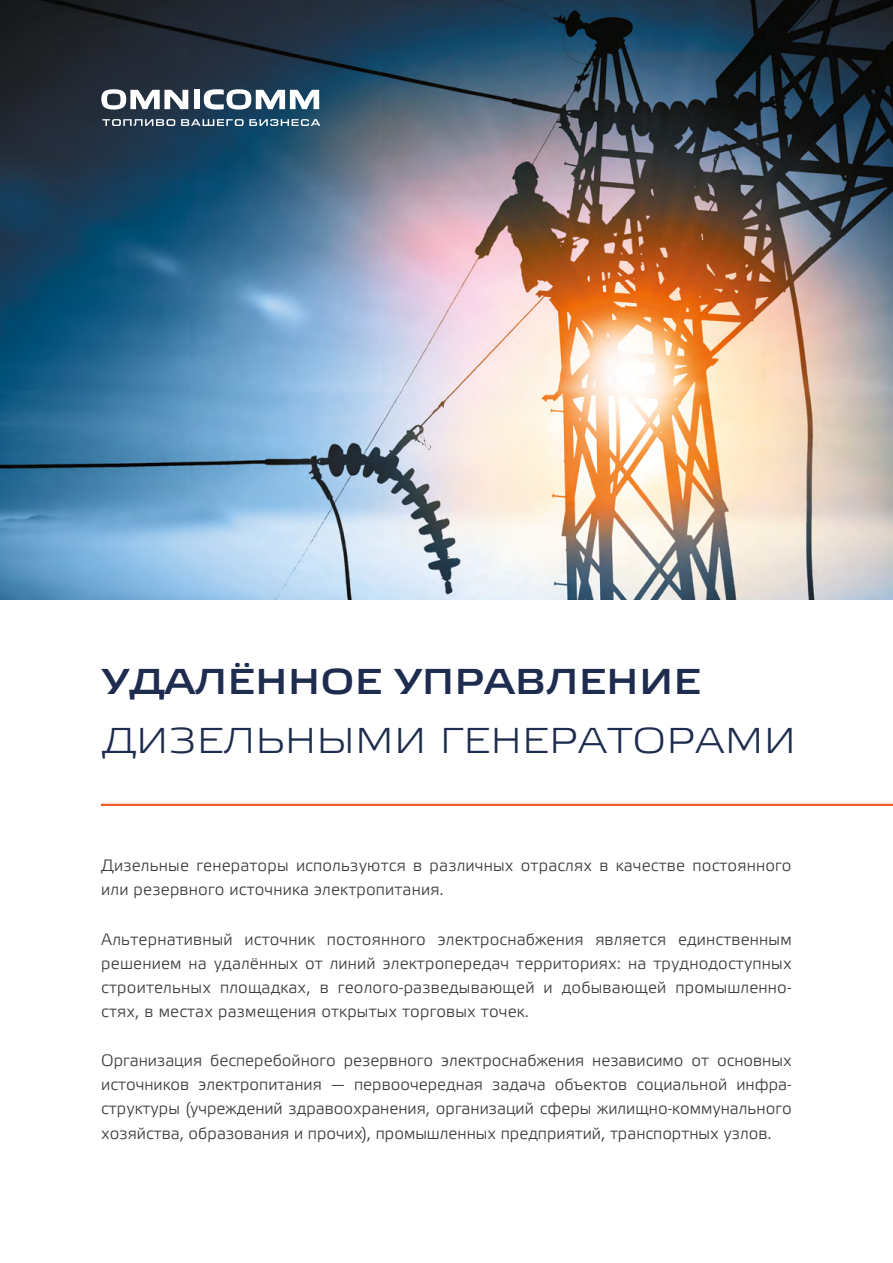
<style>
.page{position:relative;width:893px;height:1263px;background:#fff}
.page>*{position:absolute;margin:0;border:0;box-sizing:border-box;transform-origin:0 0}
.t1{font:36px "Etelka Wide Light Pro";letter-spacing:.005em;color:#1d2c4f}
.t2{font:36px "Etelka Wide Medium Pro";letter-spacing:.005em;color:#1d2c4f}
.t3{font:16.5px/24px "Etelka Lig";letter-spacing:.01em;color:#3c3c3b;text-align:justify}
</style>
<div class="page">
<img style="left:0;top:0;width:893px;height:600px">
<hr style="left:101px;top:804px;width:792px;height:2px;background:#eb5c21">
<div style="left:194px;top:90px;width:6px;height:19px;background:#fff"></div>
<svg style="left:101px;top:89px;width:87px;height:21px"></svg>
<svg style="left:204px;top:89px;width:115px;height:21px"></svg>
<svg style="left:102px;top:119px;width:73px;height:7px"></svg>
<svg style="left:181px;top:119px;width:139px;height:7px"></svg>
<h1 class="t2" style="left:102px;top:661px;width:600px">УДАЛЁННОЕ УПРАВЛЕНИЕ</h1>
<h1 class="t1" style="left:102px;top:720px;width:695px">ДИЗЕЛЬНЫМИ ГЕНЕРАТОРАМИ</h1>
<p class="t3" style="left:101px;top:854px;width:692px">Дизельные генераторы используются в различных отраслях в качестве постоянного или резервного источника электропитания.</p>
<p class="t3" style="left:101px;top:928px;width:692px">Альтернативный источник постоянного электроснабжения является единственным решением на удалённых от линий электропередач территориях: на труднодоступных строительных площадках, в геолого-разведывающей и добывающей промышленно&shy;стях, в местах размещения открытых торговых точек.</p>
<p class="t3" style="left:101px;top:1049px;width:692px">Организация бесперебойного резервного электроснабжения независимо от основных источников электропитания — первоочередная задача объектов социальной инфра&shy;структуры (учреждений здравоохранения, организаций сферы жилищно-коммунального хозяйства, образования и прочих), промышленных предприятий, транспортных узлов.</p>
</div>
